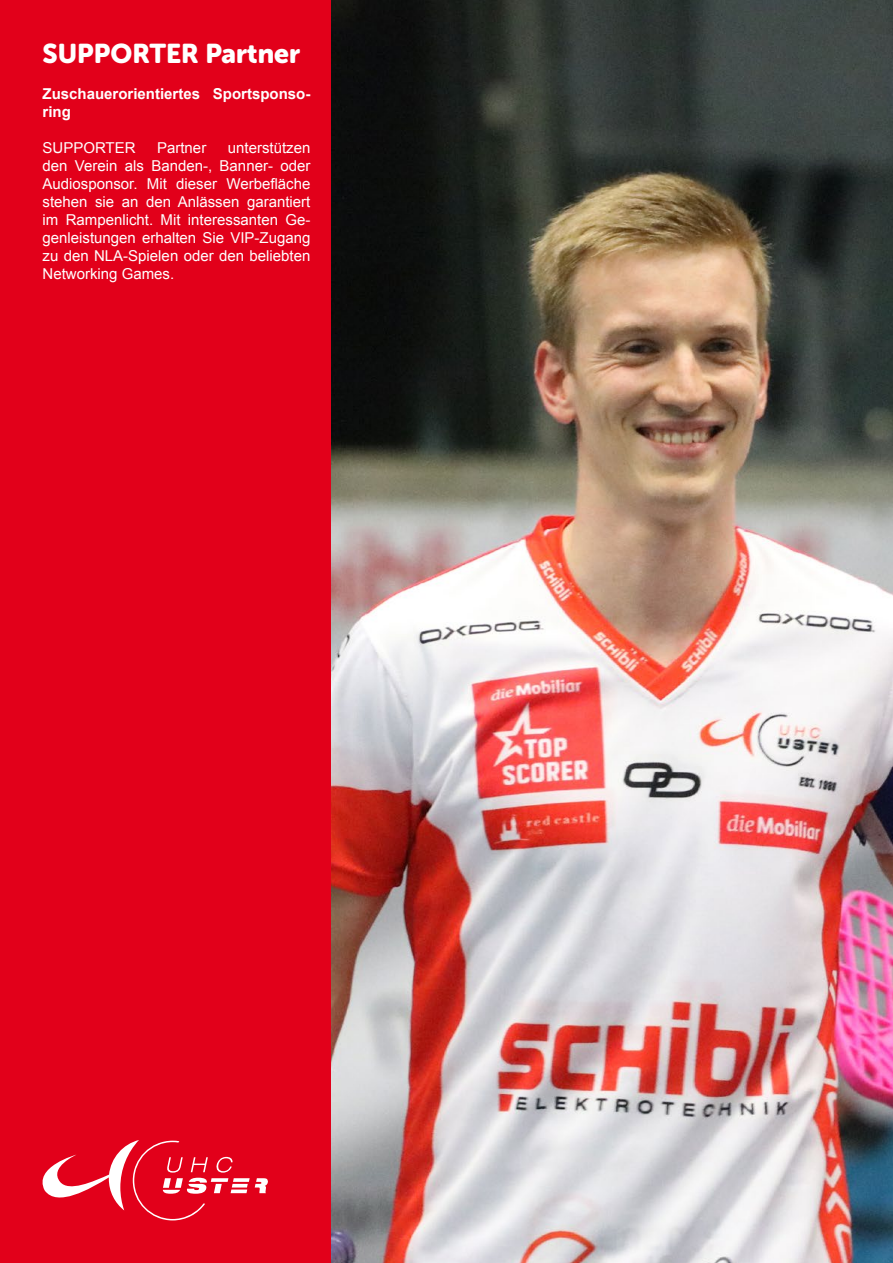
<style>
.page{position:relative;width:893px;height:1263px;background:#fff}
.page>*{position:absolute;margin:0;border:0;box-sizing:border-box;transform-origin:0 0}
.t1{font:27px "Museo Sans Rounded 900";color:#fff}
.t2{font:15px/18px "Arial";color:#fff;text-align:justify}
.t3{font:700 15px/18px "Arial";color:#fff}
</style>
<div class="page">
<div style="left:0;top:0;width:332px;height:1263px;background:#e2001a"></div>
<svg style="left:43px;top:1140px;width:225px;height:80px"></svg>
<img style="left:332px;top:0;width:561px;height:1263px">
<h1 class="t1" style="left:43px;top:38px;width:259px">SUPPORTER Partner</h1>
<p class="t3" style="left:43px;top:85px;width:269px">Zuschauerorientiertes Sportsponso&shy;ring</p>
<p class="t2" style="left:43px;top:139px;width:95px">SUPPORTER</p>
<p class="t2" style="left:157px;top:139px;width:51px">Partner</p>
<p class="t2" style="left:43px;top:139px;width:269px;text-indent:185px">unterstützen den Verein als Banden-, Banner- oder Audiosponsor. Mit dieser Werbefläche stehen sie an den Anlässen garantiert im Rampenlicht. Mit interessanten Ge&shy;genleistungen erhalten Sie VIP-Zugang zu den NLA-Spielen oder den beliebten Networking Games.</p>
</div>
